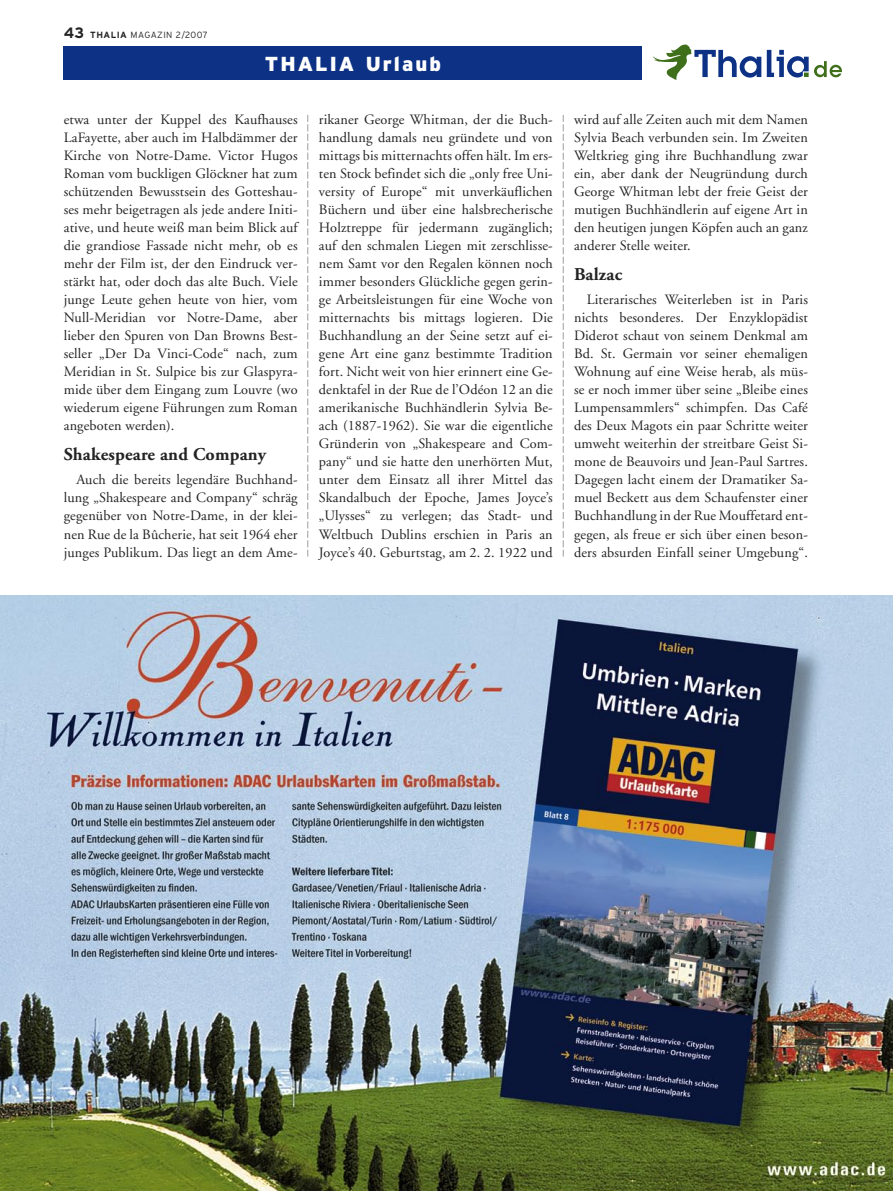
<style>
.page{position:relative;width:893px;height:1191px;background:#fff}
.page>*{position:absolute;margin:0;border:0;box-sizing:border-box;transform-origin:0 0}
.t1{font:900 20.25px "Interstate";letter-spacing:.1em;color:#fff}
.t2{font:700 18px "Adobe Garamond";letter-spacing:.01em;color:#232323}
.t3{font:14.25px/18px "Adobe Garamond";letter-spacing:.01em;color:#232323;text-align:justify}
.t4{font:300 9px "Interstate";letter-spacing:.05em;color:#232323}
.s1{font-weight:700;font-size:15px}
.s2{font-weight:700}
</style>
<div class="page">
<div style="left:64px;top:47px;width:578px;height:33px;background:#0c3185"></div>
<svg style="left:307px;top:115px;width:1px;height:441px"></svg>
<svg style="left:563px;top:115px;width:1px;height:441px"></svg>
<svg style="left:653px;top:45px;width:108px;height:35px"></svg>
<svg style="left:767px;top:50px;width:75px;height:27px"></svg>
<img style="left:0;top:595px;width:893px;height:596px">
<p class="t4" style="left:64px;top:29px;width:146px"><span class="s1">43</span> <span class="s2">THALIA</span> MAGAZIN 2/2007</p>
<p class="t1" style="left:265px;top:52px;width:178px">THALIA Urlaub</p>
<p class="t3" style="left:64px;top:111px;width:235px">etwa unter der Kuppel des Kaufhauses LaFayette, aber auch im Halbdämmer der Kirche von Notre-Dame. Victor Hugos Roman vom buckligen Glöckner hat zum schützenden Bewusstsein des Gotteshau&shy;ses mehr beigetragen als jede andere Initi&shy;ative, und heute weiß man beim Blick auf die grandiose Fassade nicht mehr, ob es mehr der Film ist, der den Eindruck ver&shy;stärkt hat, oder doch das alte Buch. Viele junge Leute gehen heute von hier, vom Null-Meridian vor Notre-Dame, aber lieber den Spuren von Dan Browns Best&shy;seller „Der Da Vinci-Code“ nach, zum Meridian in St. Sulpice bis zur Glaspyra&shy;mide über dem Eingang zum Louvre (wo wiederum eigene Führungen zum Roman angeboten werden).</p>
<p class="t2" style="left:64px;top:445px;width:204px">Shakespeare and Company</p>
<p class="t3" style="left:64px;top:471px;width:235px;text-indent:13px">Auch die bereits legendäre Buchhand&shy;lung „Shakespeare and Company“ schräg gegenüber von Notre-Dame, in der klei&shy;nen Rue de la Bûcherie, hat seit 1964 eher junges Publikum. Das liegt an dem Ame-</p>
<p class="t3" style="left:319px;top:111px;width:235px">rikaner George Whitman, der die Buch&shy;handlung damals neu gründete und von mittags bis mitternachts offen hält. Im ers&shy;ten Stock befindet sich die „only free Uni&shy;versity of Europe“ mit unverkäuflichen Büchern und über eine halsbrecherische Holztreppe für jedermann zugänglich; auf den schmalen Liegen mit zerschlisse&shy;nem Samt vor den Regalen können noch immer besonders Glückliche gegen gerin&shy;ge Arbeitsleistungen für eine Woche von mitternachts bis mittags logieren. Die Buchhandlung an der Seine setzt auf ei&shy;gene Art eine ganz bestimmte Tradition fort. Nicht weit von hier erinnert eine Ge&shy;denktafel in der Rue de l’Odéon 12 an die amerikanische Buchhändlerin Sylvia Be&shy;ach (1887-1962). Sie war die eigentliche Gründerin von „Shakespeare and Com&shy;pany“ und sie hatte den unerhörten Mut, unter dem Einsatz all ihrer Mittel das Skandalbuch der Epoche, James Joyce’s „Ulysses“ zu verlegen; das Stadt- und Weltbuch Dublins erschien in Paris an Joyce’s 40. Geburtstag, am 2. 2. 1922 und</p>
<p class="t3" style="left:574px;top:111px;width:235px">wird auf alle Zeiten auch mit dem Namen Sylvia Beach verbunden sein. Im Zweiten Weltkrieg ging ihre Buchhandlung zwar ein, aber dank der Neugründung durch George Whitman lebt der freie Geist der mutigen Buchhändlerin auf eigene Art in den heutigen jungen Köpfen auch an ganz anderer Stelle weiter.</p>
<p class="t2" style="left:574px;top:265px;width:50px">Balzac</p>
<p class="t3" style="left:574px;top:291px;width:235px;text-indent:13px">Literarisches Weiterleben ist in Paris nichts besonderes. Der Enzyklopädist Diderot schaut von seinem Denkmal am Bd. St. Germain vor seiner ehemaligen Wohnung auf eine Weise herab, als müs&shy;se er noch immer über seine „Bleibe eines Lumpensammlers“ schimpfen. Das Café des Deux Magots ein paar Schritte weiter umweht weiterhin der streitbare Geist Si&shy;mone de Beauvoirs und Jean-Paul Sartres.<br>Dagegen lacht einem der Dramatiker Sa&shy;muel Beckett aus dem Schaufenster einer Buchhandlung in der Rue Mouffetard ent&shy;gegen, als freue er sich über einen beson&shy;ders absurden Einfall seiner Umgebung“.</p>
</div>
